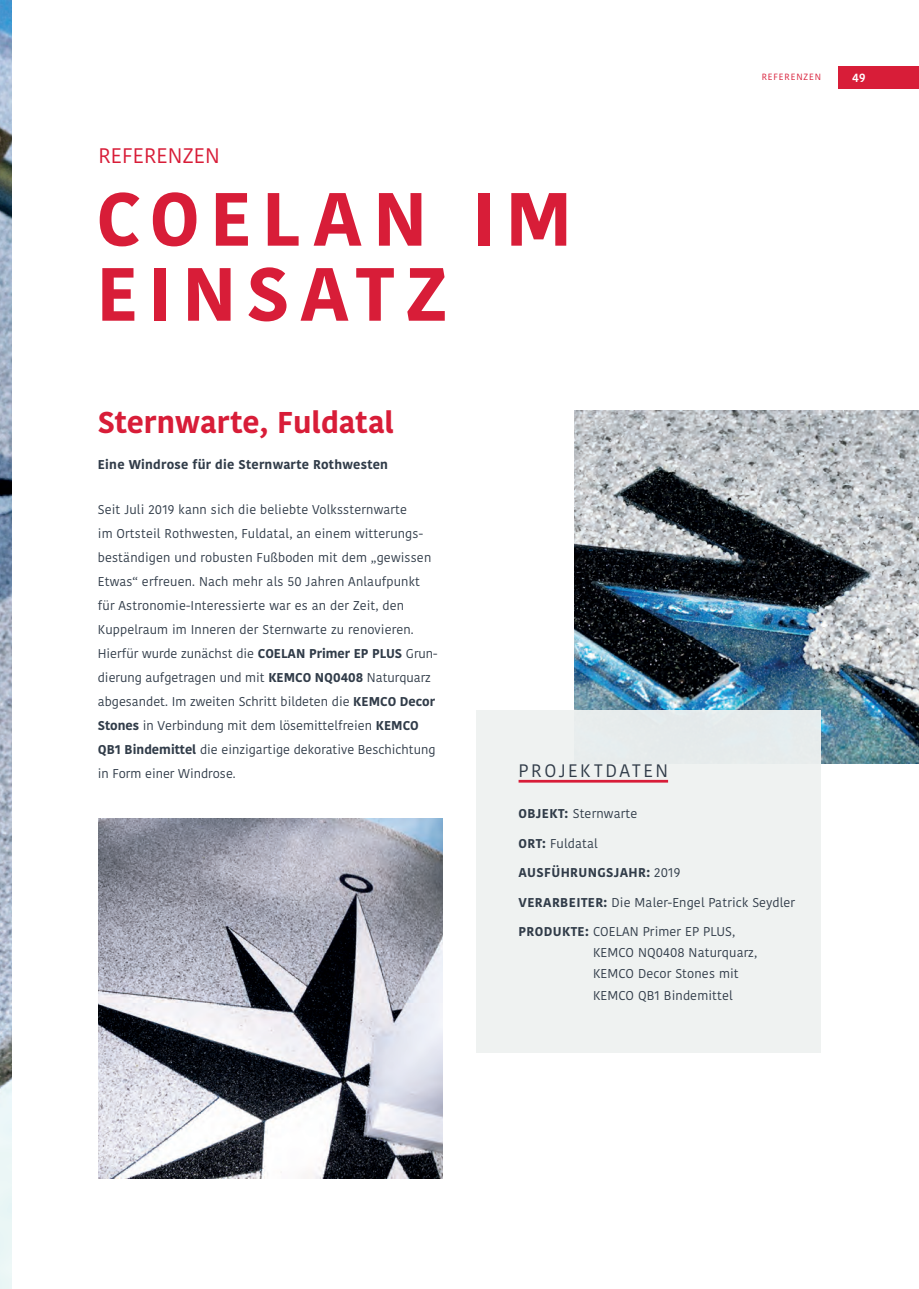
<style>
.page{position:relative;width:919px;height:1289px;background:#fff}
.page>*{position:absolute;margin:0;border:0;box-sizing:border-box;transform-origin:0 0}
.t1{font:700 75px/75px "Kohinoor Devanagari";letter-spacing:.13em;color:#d81d38}
.Einf__Abs{font:700 30px "Kohinoor Devanagari";color:#d81d38}
.t2{font:21px "Kohinoor Devanagari";letter-spacing:.01em;color:#d81d38}
.t3{font:18px "Kohinoor Devanagari";letter-spacing:.14em;color:#313c49}
.t4{font:12.75px/24px "Kohinoor Devanagari";letter-spacing:.01em;color:#313c49}
.Absatzformat_1{font:700 12.75px "Kohinoor Devanagari";letter-spacing:.02em;color:#313c49}
.t5{font:600 12px "Kohinoor Devanagari";color:#fff}
.Einf__Abs-2{font:9px "Kohinoor Devanagari";letter-spacing:.1em;color:#d81d38}
.s1{font-weight:700}
.s2{font-weight:400}
</style>
<div class="page">
<div style="left:838px;top:67px;width:80px;height:22px;background:#d81d38"></div>
<img style="left:0;top:0;width:12px;height:1288px">
<img style="left:574px;top:410px;width:344px;height:353px">
<img style="left:98px;top:818px;width:344px;height:360px">
<div style="left:476px;top:710px;width:345px;height:342px;background:#eff2f1"></div>
<hr style="left:518px;top:779px;width:150px;height:3px;background:#d81d38">
<p class="t2" style="left:98px;top:143px;width:123px">REFERENZEN</p>
<p class="t1" style="left:96px;top:180px;width:477px">COELAN IM<br>EINSATZ</p>
<p class="Einf__Abs-2" style="left:761px;top:72px;width:61px">REFERENZEN</p>
<p class="t5" style="left:852px;top:71px;width:15px">49</p>
<p class="Einf__Abs" style="left:98px;top:395px;width:297px">Sternwarte, Fuldatal</p>
<p class="Absatzformat_1" style="left:98px;top:453px;width:292px">Eine Windrose für die Sternwarte Rothwesten</p>
<p class="t4" style="left:98px;top:497px;width:341px">Seit Juli 2019 kann sich die beliebte Volkssternwarte<br>im Ortsteil Rothwesten, Fuldatal, an einem witterungs&shy;beständigen und robusten Fußboden mit dem „gewissen Etwas“ erfreuen. Nach mehr als 50 Jahren Anlaufpunkt für Astronomie-Interessierte war es an der Zeit, den Kuppelraum im Inneren der Sternwarte zu renovieren.<br>Hierfür wurde zunächst die <span class="s1">COELAN Primer EP PLUS</span> Grun&shy;dierung aufgetragen und mit <span class="s1">KEMCO NQ0408</span> Naturquarz abgesandet. Im zweiten Schritt bildeten die <span class="s1">KEMCO Decor Stones</span> in Verbindung mit dem lösemittelfreien <span class="s1">KEMCO QB1 Bindemittel</span> die einzigartige dekorative Beschichtung in Form einer Windrose.</p>
<p class="t3" style="left:518px;top:760px;width:151px">PROJEKTDATEN</p>
<p class="t4" style="left:518px;top:802px;width:120px"><span class="s1">OBJEKT:</span> Sternwarte</p>
<p class="t4" style="left:518px;top:831px;width:81px"><span class="s1">ORT:</span> Fuldatal</p>
<p class="Absatzformat_1" style="left:518px;top:861px;width:163px">AUSFÜHRUNGSJAHR: <span class="s2">2019</span></p>
<p class="t4" style="left:518px;top:890px;width:278px"><span class="s1">VERARBEITER:</span> Die Maler-Engel Patrick Seydler</p>
<p class="t4" style="left:518px;top:920px;width:218px"><span class="s1">PRODUKTE:</span> COELAN Primer EP PLUS,</p>
<p class="t4" style="left:593px;top:942px;width:166px;line-height:21px">KEMCO NQ0408 Naturquarz,<br>KEMCO Decor Stones mit<br>KEMCO QB1 Bindemittel</p>
</div>
